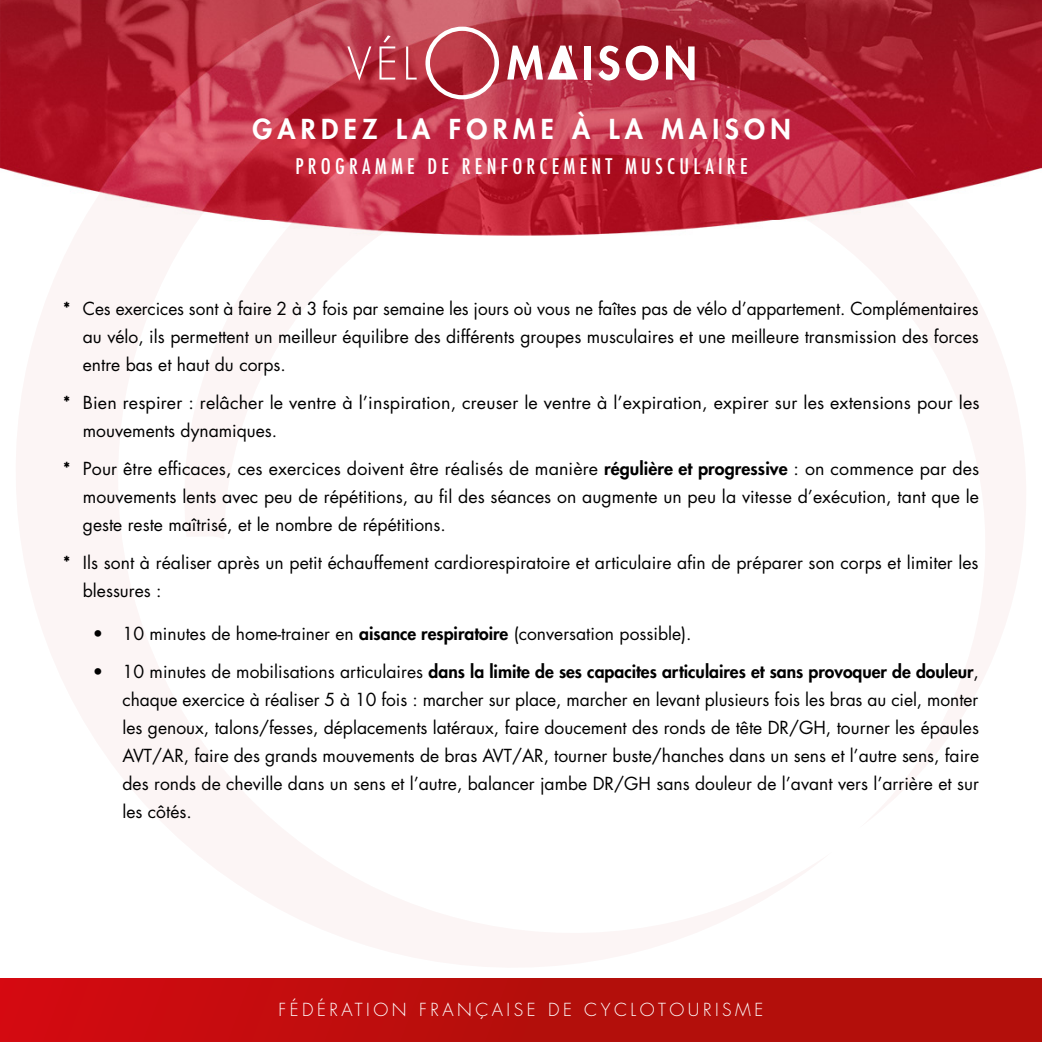
<style>
.page{position:relative;width:1042px;height:1042px;background:#fff}
.page>*{position:absolute;margin:0;border:0;box-sizing:border-box;transform-origin:0 0}
.t1{font:800 26.78px "Futura LT";letter-spacing:.2em;color:#fff}
.t2{font:500 condensed 21px "Futura";letter-spacing:.2em;color:#fff}
.t3{font:17.5px/28px "Futura";color:#000;text-align:justify}
.t4{font:300 17.5px "Futura";letter-spacing:.2em;color:#fff}
.s1{font-weight:800}
</style>
<div class="page">
<svg style="left:0;top:0;width:920px;height:208px;background:#b33341"></svg>
<svg style="left:172px;top:24px;width:870px;height:212px;background:#bf3b4d"></svg>
<svg style="left:425px;top:27px;width:74px;height:72px;background:#c15560"></svg>
<svg style="left:347px;top:46px;width:24px;height:35px"></svg>
<svg style="left:379px;top:35px;width:16px;height:45px"></svg>
<svg style="left:406px;top:46px;width:11px;height:34px"></svg>
<div style="left:584px;top:46px;width:7px;height:34px;background:#fff"></div>
<svg style="left:598px;top:46px;width:21px;height:34px"></svg>
<svg style="left:626px;top:46px;width:32px;height:34px"></svg>
<svg style="left:666px;top:46px;width:28px;height:34px"></svg>
<svg style="left:507px;top:46px;width:71px;height:34px"></svg>
<div style="left:0;top:979px;width:1042px;height:63px;background:linear-gradient(to right,#cd0b10,#ab1009)"></div>
<h1 class="t1" style="left:252px;top:111px;width:540px">GARDEZ LA FORME À LA MAISON</h1>
<p class="t2" style="left:295px;top:152px;width:454px">PROGRAMME DE RENFORCEMENT MUSCULAIRE</p>
<p class="t3" style="left:83px;top:294px;width:897px;text-indent:-20px"><span class="s1">*</span> Ces exercices sont à faire 2 à 3 fois par semaine les jours où vous ne faîtes pas de vélo d’appartement. Complémentaires au vélo, ils permettent un meilleur équilibre des différents groupes musculaires et une meilleure transmission des forces entre bas et haut du corps.</p>
<p class="t3" style="left:83px;top:388px;width:898px;text-indent:-20px"><span class="s1">*</span> Bien respirer : relâcher le ventre à l’inspiration, creuser le ventre à l’expiration, expirer sur les extensions pour les mouvements dynamiques.</p>
<p class="t3" style="left:83px;top:454px;width:898px;text-indent:-20px"><span class="s1">*</span> Pour être efficaces, ces exercices doivent être réalisés de manière <span class="s1">régulière et progressive</span> : on commence par des mouvements lents avec peu de répétitions, au fil des séances on augmente un peu la vitesse d’exécution, tant que le geste reste maîtrisé, et le nombre de répétitions.</p>
<p class="t3" style="left:83px;top:548px;width:897px;text-indent:-20px"><span class="s1">*</span> Ils sont à réaliser après un petit échauffement cardiorespiratoire et articulaire afin de préparer son corps et limiter les blessures :</p>
<p class="t3" style="left:93px;top:619px;width:600px">• 10 minutes de home-trainer en <span class="s1">aisance respiratoire</span> (conversation possible).</p>
<p class="t3" style="left:123px;top:657px;width:858px;text-indent:-30px">• 10 minutes de mobilisations articulaires <span class="s1">dans la limite de ses capacites articulaires et sans provoquer de douleur</span>, chaque exercice à réaliser 5 à 10 fois : marcher sur place, marcher en levant plusieurs fois les bras au ciel, monter les genoux, talons/fesses, déplacements latéraux, faire doucement des ronds de tête DR/GH, tourner les épaules AVT/AR, faire des grands mouvements de bras AVT/AR, tourner buste/hanches dans un sens et l’autre sens, faire des ronds de cheville dans un sens et l’autre, balancer jambe DR/GH sans douleur de l’avant vers l’arrière et sur les côtés.</p>
<p class="t4" style="left:279px;top:998px;width:486px">FÉDÉRATION FRANÇAISE DE CYCLOTOURISME</p>
</div>
